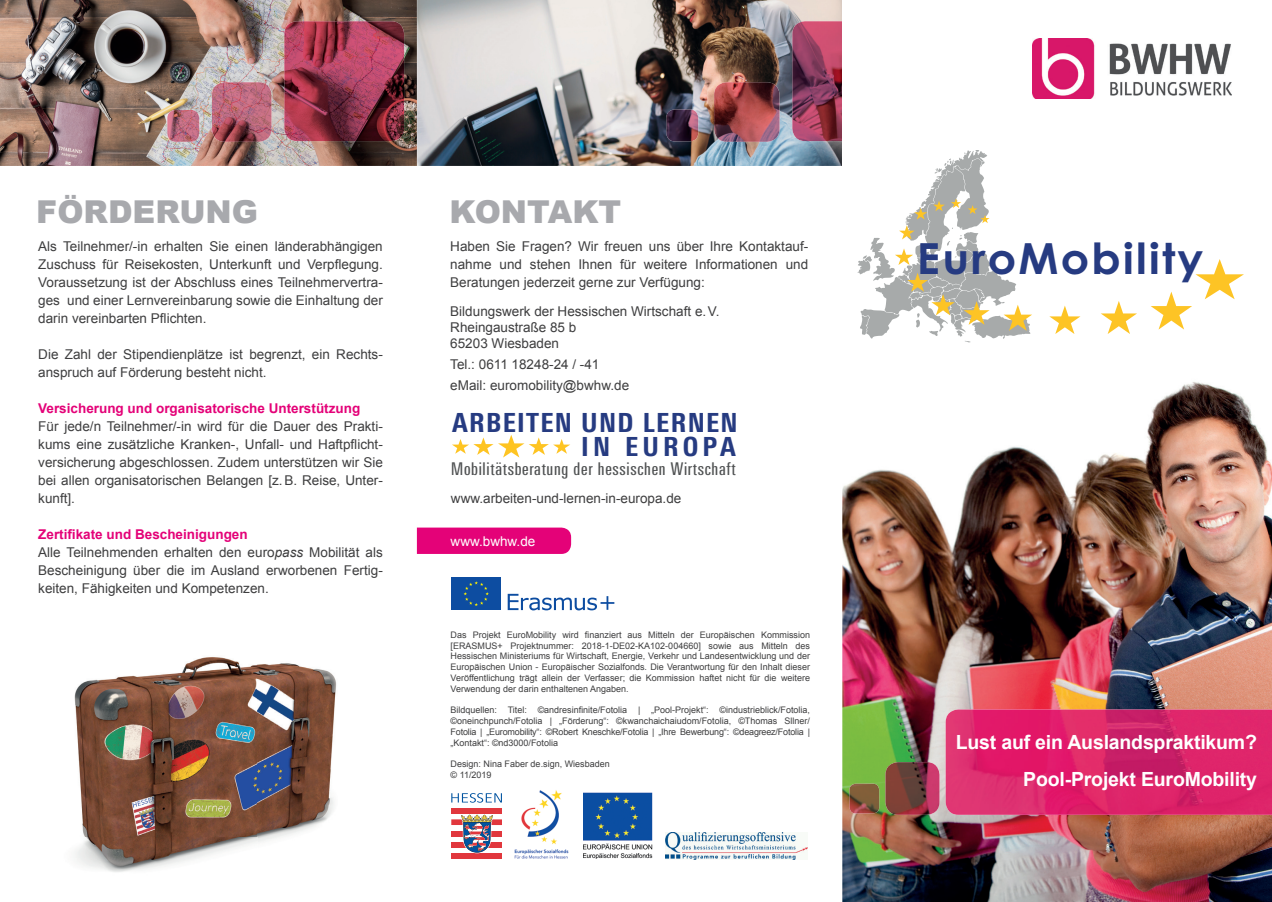
<style>
.page{position:relative;width:1272px;height:902px;background:#fff}
.page>*{position:absolute;margin:0;border:0;box-sizing:border-box;transform-origin:0 0}
.t1{font:700 42.9px "Century Gothic";letter-spacing:.05em;color:#263b81;scale:1.04 1}
.t2{font:900 31.5px "Arial";color:#a8a9ad}
.t3{font:800 condensed 26.25px "LT Univers";letter-spacing:.05em;color:#263b81}
.t4{font:800 condensed 26.25px "LT Univers";letter-spacing:.155em;color:#263b81}
.t5{font:700 19.5px/37.5px "Arial";letter-spacing:-.01em;color:#fff;text-align:right}
.t6{font:17.55px "LT Univers Comp";letter-spacing:.035em;color:#4f5152;scale:1.2 1}
.t7{font:13.5px/18px "Arial";color:#3e3e3f}
.t8{font:700 13.5px "Arial";color:#e40278}
.t9{font:13.5px "Arial";color:#fff}
.t10{font:9px/10.8px "Arial";color:#3e3e3f;text-align:justify}
.s1{font-weight:700;color:#e40278}
.s2{font-style:italic}
</style>
<div class="page">
<svg style="left:417px;top:527px;width:154px;height:27px;background:#e40a7c"></svg>
<img style="left:0;top:0;width:842px;height:166px">
<img style="left:842px;top:382px;width:429px;height:519px">
<svg style="left:507px;top:593px;width:107px;height:17px"></svg>
<div style="left:451px;top:577px;width:50px;height:33px;background:#0d4da1"></div>
<svg style="left:463px;top:581px;width:26px;height:25px"></svg>
<img style="left:1032px;top:38px;width:199px;height:61px">
<img style="left:945px;top:709px;width:326px;height:105px">
<img style="left:885px;top:762px;width:54px;height:52px">
<img style="left:849px;top:783px;width:30px;height:30px">
<img style="left:714px;top:82px;width:65px;height:60px">
<img style="left:666px;top:109px;width:32px;height:32px">
<img style="left:792px;top:21px;width:50px;height:120px">
<svg style="left:452px;top:435px;width:118px;height:22px"></svg>
<svg style="left:1101px;top:301px;width:35px;height:33px"></svg>
<svg style="left:1049px;top:305px;width:31px;height:29px"></svg>
<svg style="left:857px;top:150px;width:175px;height:192px"></svg>
<svg style="left:1150px;top:259px;width:93px;height:70px"></svg>
<div style="left:842px;top:0;width:78px;height:179px;background:#fff"></div>
<img style="left:74px;top:657px;width:263px;height:215px">
<img style="left:284px;top:21px;width:120px;height:120px">
<img style="left:212px;top:82px;width:59px;height:60px">
<img style="left:167px;top:110px;width:32px;height:32px">
<div style="left:451px;top:808px;width:51px;height:5px;background:#e1373d"></div>
<div style="left:451px;top:819px;width:51px;height:6px;background:#e1373d"></div>
<div style="left:451px;top:830px;width:51px;height:6px;background:#e1373d"></div>
<div style="left:451px;top:841px;width:51px;height:6px;background:#e1373d"></div>
<div style="left:451px;top:853px;width:51px;height:5px;background:#e1373d"></div>
<svg style="left:460px;top:813px;width:33px;height:40px"></svg>
<svg style="left:451px;top:793px;width:51px;height:9px"></svg>
<img style="left:514px;top:790px;width:55px;height:69px">
<img style="left:584px;top:792px;width:69px;height:65px">
<img style="left:666px;top:832px;width:141px;height:27px">
<h2 class="t2" style="left:36px;top:188px;width:223px">FÖRDERUNG</h2>
<p class="t7" style="left:38px;top:237px;width:346px;text-align:justify">Als Teilnehmer/-in erhalten Sie einen länderabhängigen Zuschuss für Reisekosten, Unterkunft und Verpflegung.<br>Voraussetzung ist der Abschluss eines Teilnehmervertra&shy;ges und einer Lernvereinbarung sowie die Einhaltung der darin vereinbarten Pflichten.</p>
<p class="t7" style="left:38px;top:345px;width:346px">Die Zahl der Stipendienplätze ist begrenzt, ein Rechts&shy;anspruch auf Förderung besteht nicht.</p>
<p class="t8" style="left:38px;top:399px;width:323px">Versicherung und organisatorische Unterstützung</p>
<p class="t7" style="left:38px;top:417px;width:346px;text-align:justify">Für jede/n Teilnehmer/-in wird für die Dauer des Prakti&shy;kums eine zusätzliche Kranken-, Unfall- und Haftpflicht&shy;versicherung abgeschlossen. Zudem unterstützen wir Sie bei allen organisatorischen Belangen [z. B. Reise, Unter&shy;kunft].</p>
<p class="t7" style="left:38px;top:525px;width:346px"><span class="s1">Zertifikate und Bescheinigungen<br></span>Alle Teilnehmenden erhalten den euro<span class="s2">pass</span> Mobilität als Bescheinigung über die im Ausland erworbenen Fertig&shy;keiten, Fähigkeiten und Kompetenzen.</p>
<h2 class="t2" style="left:449px;top:189px;width:173px">KONTAKT</h2>
<p class="t7" style="left:450px;top:237px;width:359px;text-align:justify">Haben Sie Fragen? Wir freuen uns über Ihre Kontaktauf&shy;nahme und stehen Ihnen für weitere Informationen und Beratungen jederzeit gerne zur Verfügung:</p>
<p class="t7" style="left:450px;top:303px;width:271px;line-height:16.2px">Bildungswerk der Hessischen Wirtschaft e. V.<br>Rheingaustraße 85 b<br>65203 Wiesbaden</p>
<p class="t7" style="left:450px;top:354px;width:180px;line-height:21px">Tel.: 0611 18248-24 / -41 eMail: euromobility@bwhw.de</p>
<h3 class="t3" style="left:452px;top:406px;width:287px">ARBEITEN UND LERNEN</h3>
<p class="t6" style="left:451px;top:458px;width:238px">Mobilitätsberatung der hessischen Wirtschaft</p>
<h3 class="t4" style="left:581px;top:431px;width:156px">IN EUROPA</h3>
<p class="t7" style="left:451px;top:489px;width:232px">www.arbeiten-und-lernen-in-europa.de</p>
<p class="t9" style="left:450px;top:532px;width:86px">www.bwhw.de</p>
<p class="t10" style="left:450px;top:629px;width:361px">Das Projekt EuroMobility wird finanziert aus Mitteln der Europäischen Kommission [ERASMUS+ Projektnummer: 2018-1-DE02-KA102-004660] sowie aus Mitteln des Hessischen Ministeriums für Wirtschaft, Energie, Verkehr und Landesentwicklung und der Europäischen Union - Europäischer Sozialfonds. Die Verantwortung für den Inhalt dieser Veröffentlichung trägt allein der Verfasser; die Kommission haftet nicht für die weitere Verwendung der darin enthaltenen Angaben.</p>
<p class="t10" style="left:450px;top:705px;width:361px">Bildquellen: Titel: ©andresinfinite/Fotolia | „Pool-Projekt“: ©industrieblick/Fotolia, ©oneinchpunch/Fotolia | „Förderung“: ©kwanchaichaiudom/Fotolia, ©Thomas Sllner/ Fotolia | „Euromobility“: ©Robert Kneschke/Fotolia | „Ihre Bewerbung“: ©deagreez/Fotolia | „Kontakt“: ©nd3000/Fotolia</p>
<p class="t10" style="left:450px;top:759px;width:161px">Design: Nina Faber de.sign, Wiesbaden © 11/2019</p>
<h1 class="t1" style="left:917px;top:226px;width:277px">EuroMobility</h1>
<h3 class="t5" style="left:955px;top:723px;width:303px">Lust auf ein Auslandspraktikum?<br>Pool-Projekt EuroMobility</h3>
</div>
